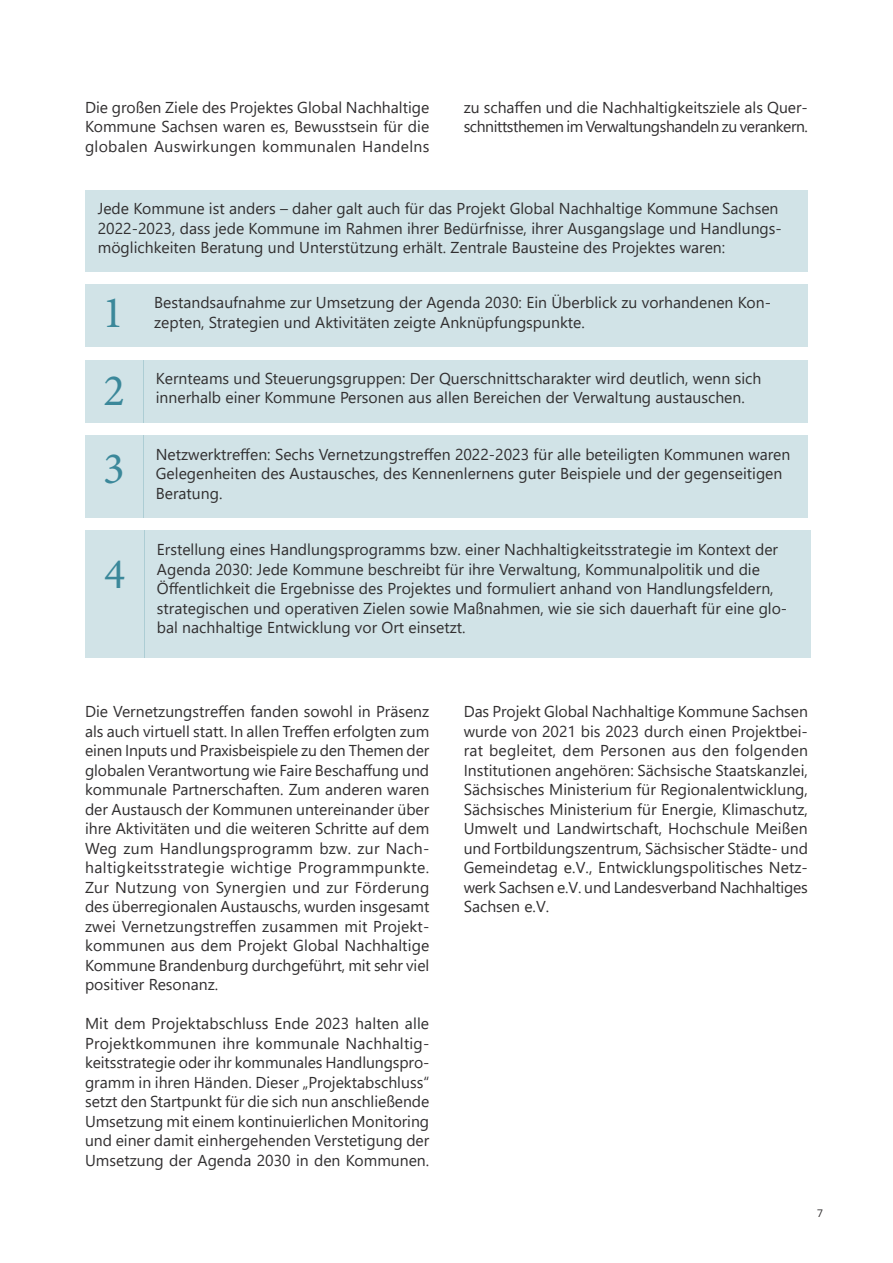
<style>
.page{position:relative;width:893px;height:1263px;background:#fff}
.page>*{position:absolute;margin:0;border:0;box-sizing:border-box;transform-origin:0 0}
.t1{font:45px "Minion Pro";color:#3b889a}
.Body_Text_10_5_13_Block{font:15.75px/19.5px "Segoe UI";color:#312f30;text-align:justify}
.Body_Text_10_14_Left_GNK2{font:15.75px/19.5px "Segoe UI";color:#312f30}
.Body_Text_10_5_13_Block-2{font:15.75px/19.5px "Segoe UI";letter-spacing:-.025em;color:#312f30}
.t2{font:10.5px "Roboto";color:#312f30}
</style>
<div class="page">
<div style="left:85px;top:284px;width:56px;height:63px;background:#d1e3e7"></div>
<div style="left:141px;top:284px;width:667px;height:63px;background:#d1e3e7"></div>
<div style="left:85px;top:360px;width:58px;height:63px;background:#d1e3e7"></div>
<div style="left:143px;top:360px;width:665px;height:63px;background:#d1e3e7"></div>
<div style="left:85px;top:531px;width:59px;height:127px;background:#d1e3e7"></div>
<div style="left:144px;top:531px;width:667px;height:127px;background:#d1e3e7"></div>
<div style="left:85px;top:190px;width:723px;height:81px;background:#d1e3e7"></div>
<div style="left:85px;top:435px;width:58px;height:83px;background:#d1e3e7"></div>
<div style="left:143px;top:435px;width:665px;height:83px;background:#d1e3e7"></div>
<p class="Body_Text_10_5_13_Block" style="left:85px;top:96px;width:346px">Die großen Ziele des Projektes Global Nachhaltige Kommune Sachsen waren es, Bewusstsein für die globalen Auswirkungen kommunalen Handelns</p>
<p class="Body_Text_10_5_13_Block-2" style="left:464px;top:96px;width:346px">zu schaffen und die Nachhaltigkeitsziele als Quer&shy;schnittsthemen im Verwaltungshandeln zu verankern.</p>
<p class="Body_Text_10_14_Left_GNK2" style="left:98px;top:197px;width:685px">Jede Kommune ist anders – daher galt auch für das Projekt Global Nachhaltige Kommune Sachsen<br>2022-2023, dass jede Kommune im Rahmen ihrer Bedürfnisse, ihrer Ausgangslage und Handlungs&shy;möglichkeiten Beratung und Unterstützung erhält. Zentrale Bausteine des Projektes waren:</p>
<p class="t1" style="left:105px;top:282px;width:17px">1</p>
<p class="Body_Text_10_14_Left_GNK2" style="left:154px;top:291px;width:618px">Bestandsaufnahme zur Umsetzung der Agenda 2030: Ein Überblick zu vorhandenen Kon&shy;zepten, Strategien und Aktivitäten zeigte Anknüpfungspunkte.</p>
<p class="t1" style="left:104px;top:360px;width:22px">2</p>
<p class="Body_Text_10_14_Left_GNK2" style="left:156px;top:367px;width:607px">Kernteams und Steuerungsgruppen: Der Querschnittscharakter wird deutlich, wenn sich innerhalb einer Kommune Personen aus allen Bereichen der Verwaltung austauschen.</p>
<p class="t1" style="left:104px;top:438px;width:22px">3</p>
<p class="Body_Text_10_14_Left_GNK2" style="left:156px;top:443px;width:636px">Netzwerktreffen: Sechs Vernetzungstreffen 2022-2023 für alle beteiligten Kommunen waren<br>Gelegenheiten des Austausches, des Kennenlernens guter Beispiele und der gegenseitigen<br>Beratung.</p>
<p class="Body_Text_10_14_Left_GNK2" style="left:157px;top:538px;width:632px">Erstellung eines Handlungsprogramms bzw. einer Nachhaltigkeitsstrategie im Kontext der Agenda 2030: Jede Kommune beschreibt für ihre Verwaltung, Kommunalpolitik und die Öffentlichkeit die Ergebnisse des Projektes und formuliert anhand von Handlungsfeldern, strategischen und operativen Zielen sowie Maßnahmen, wie sie sich dauerhaft für eine glo&shy;bal nachhaltige Entwicklung vor Ort einsetzt.</p>
<p class="Body_Text_10_5_13_Block" style="left:85px;top:700px;width:346px">Die Vernetzungstreffen fanden sowohl in Präsenz als auch virtuell statt. In allen Treffen erfolgten zum einen Inputs und Praxisbeispiele zu den Themen der globalen Verantwortung wie Faire Beschaffung und kommunale Partnerschaften. Zum anderen waren der Austausch der Kommunen untereinander über ihre Aktivitäten und die weiteren Schritte auf dem Weg zum Handlungsprogramm bzw. zur Nach&shy;haltigkeitsstrategie wichtige Programmpunkte.<br>Zur Nutzung von Synergien und zur Förderung des überregionalen Austauschs, wurden insgesamt zwei Vernetzungstreffen zusammen mit Projekt&shy;kommunen aus dem Projekt Global Nachhaltige Kommune Brandenburg durchgeführt, mit sehr viel positiver Resonanz.</p>
<p class="Body_Text_10_5_13_Block" style="left:85px;top:1012px;width:346px">Mit dem Projektabschluss Ende 2023 halten alle Projektkommunen ihre kommunale Nachhaltig&shy;keitsstrategie oder ihr kommunales Handlungspro&shy;gramm in ihren Händen. Dieser „Projektabschluss“ setzt den Startpunkt für die sich nun anschließende Umsetzung mit einem kontinuierlichen Monitoring und einer damit einhergehenden Verstetigung der Umsetzung der Agenda 2030 in den Kommunen.</p>
<p class="Body_Text_10_5_13_Block" style="left:464px;top:700px;width:346px">Das Projekt Global Nachhaltige Kommune Sachsen wurde von 2021 bis 2023 durch einen Projektbei&shy;rat begleitet, dem Personen aus den folgenden Institutionen angehören: Sächsische Staatskanzlei, Sächsisches Ministerium für Regionalentwicklung, Sächsisches Ministerium für Energie, Klimaschutz, Umwelt und Landwirtschaft, Hochschule Meißen und Fortbildungszentrum, Sächsischer Städte- und Gemeindetag e.V., Entwicklungspolitisches Netz&shy;werk Sachsen e.V. und Landesverband Nachhaltiges Sachsen e.V.</p>
<p class="t2" style="left:817px;top:1206px;width:7px">7</p>
</div>
